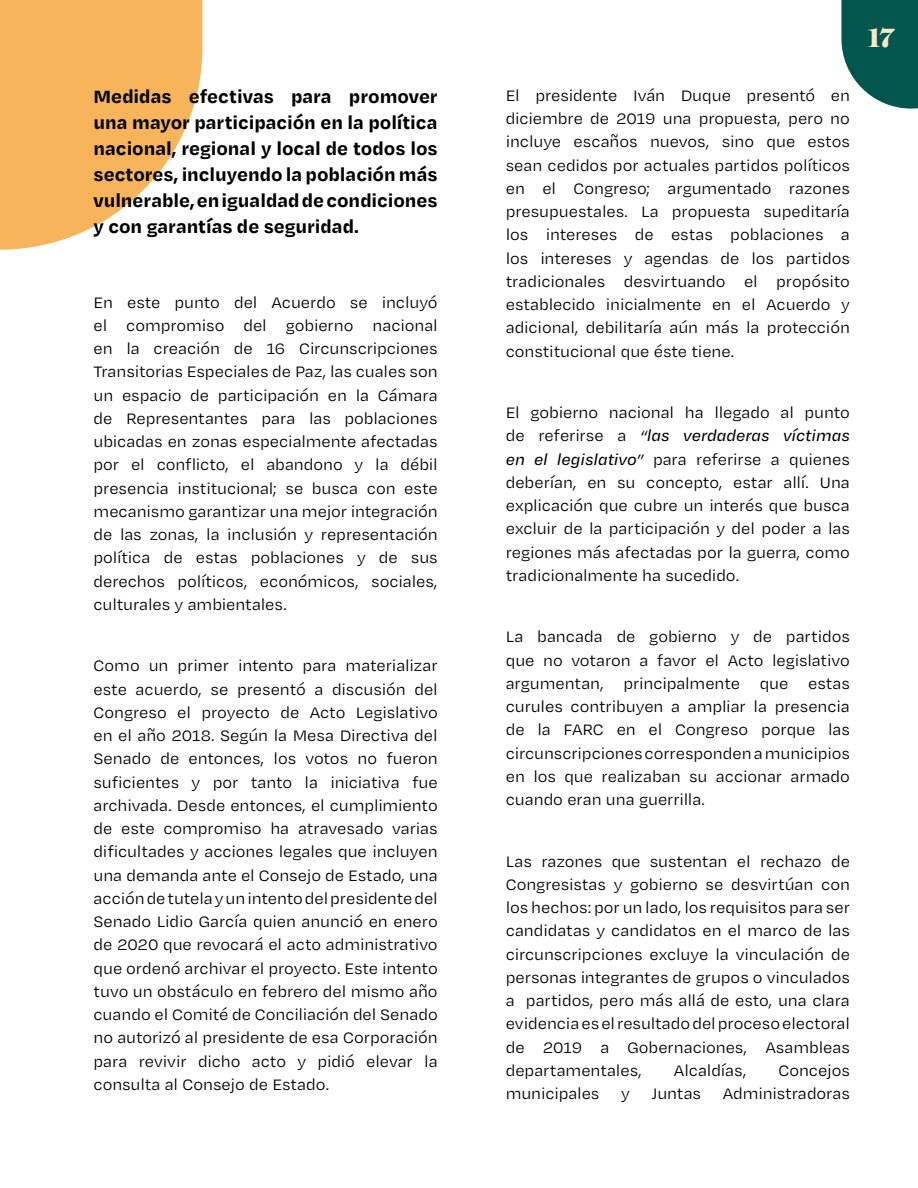
<style>
.page{position:relative;width:918px;height:1188px;background:#fff}
.page>*{position:absolute;margin:0;border:0;box-sizing:border-box;transform-origin:0 0}
.t1{font:900 27px "Temeraire Display";color:#fbe8c7}
.t2{font:700 20.4px/26.1px "Degular Text";letter-spacing:-.005em;color:#000;text-align:justify}
.t3{font:17.4px/23.2px "Degular Text";letter-spacing:-.005em;color:#000;text-align:justify}
.s1{font-weight:500;font-style:italic}
</style>
<div class="page">
<svg style="left:0;top:0;width:202px;height:250px;fill:#f7b45a"></svg>
<svg style="left:841px;top:0;width:77px;height:109px;background:#246c64"></svg>
<p class="t2" style="left:94px;top:82px;width:346px">Medidas efectivas para promover una mayor participación en la política nacional, regional y local de todos los sectores, incluyendo la población más vulnerable, en igualdad de condiciones y con garantías de seguridad.</p>
<p class="t3" style="left:94px;top:290px;width:346px">En este punto del Acuerdo se incluyó el compromiso del gobierno nacional en la creación de 16 Circunscripciones Transitorias Especiales de Paz, las cuales son un espacio de participación en la Cámara de Representantes para las poblaciones ubicadas en zonas especialmente afectadas por el conflicto, el abandono y la débil presencia institucional; se busca con este mecanismo garantizar una mejor integración de las zonas, la inclusión y representación política de estas poblaciones y de sus derechos políticos, económicos, sociales, culturales y ambientales.</p>
<p class="t3" style="left:94px;top:654px;width:346px">Como un primer intento para materializar este acuerdo, se presentó a discusión del Congreso el proyecto de Acto Legislativo en el año 2018. Según la Mesa Directiva del Senado de entonces, los votos no fueron suficientes y por tanto la iniciativa fue archivada. Desde entonces, el cumplimiento de este compromiso ha atravesado varias dificultades y acciones legales que incluyen una demanda ante el Consejo de Estado, una acción de tutela y un intento del presidente del Senado Lidio García quien anunció en enero de 2020 que revocará el acto administrativo que ordenó archivar el proyecto. Este intento tuvo un obstáculo en febrero del mismo año cuando el Comité de Conciliación del Senado no autorizó al presidente de esa Corporación para revivir dicho acto y pidió elevar la consulta al Consejo de Estado.</p>
<p class="t3" style="left:506px;top:83px;width:346px">El presidente Iván Duque presentó en diciembre de 2019 una propuesta, pero no incluye escaños nuevos, sino que estos sean cedidos por actuales partidos políticos en el Congreso; argumentado razones presupuestales. La propuesta supeditaría los intereses de estas poblaciones a los intereses y agendas de los partidos tradicionales desvirtuando el propósito establecido inicialmente en el Acuerdo y adicional, debilitaría aún más la protección constitucional que éste tiene.</p>
<h1 class="t1" style="left:868px;top:21px;width:28px">17</h1>
<p class="t3" style="left:506px;top:400px;width:346px">El gobierno nacional ha llegado al punto de referirse a <span class="s1">“las verdaderas víctimas en el legislativo”</span> para referirse a quienes deberían, en su concepto, estar allí. Una explicación que cubre un interés que busca excluir de la participación y del poder a las regiones más afectadas por la guerra, como tradicionalmente ha sucedido.</p>
<p class="t3" style="left:506px;top:625px;width:346px">La bancada de gobierno y de partidos que no votaron a favor el Acto legislativo argumentan, principalmente que estas curules contribuyen a ampliar la presencia de la FARC en el Congreso porque las circunscripciones corresponden a municipios en los que realizaban su accionar armado cuando eran una guerrilla.</p>
<p class="t3" style="left:506px;top:849px;width:346px">Las razones que sustentan el rechazo de Congresistas y gobierno se desvirtúan con los hechos: por un lado, los requisitos para ser candidatas y candidatos en el marco de las circunscripciones excluye la vinculación de personas integrantes de grupos o vinculados a partidos, pero más allá de esto, una clara evidencia es el resultado del proceso electoral de 2019 a Gobernaciones, Asambleas departamentales,</p>
<p class="t3" style="left:674px;top:1058px;width:74px">Alcaldías,</p>
<p class="t3" style="left:506px;top:1058px;width:346px;text-align:right">Concejos<br>municipales y Juntas Administradoras</p>
</div>
